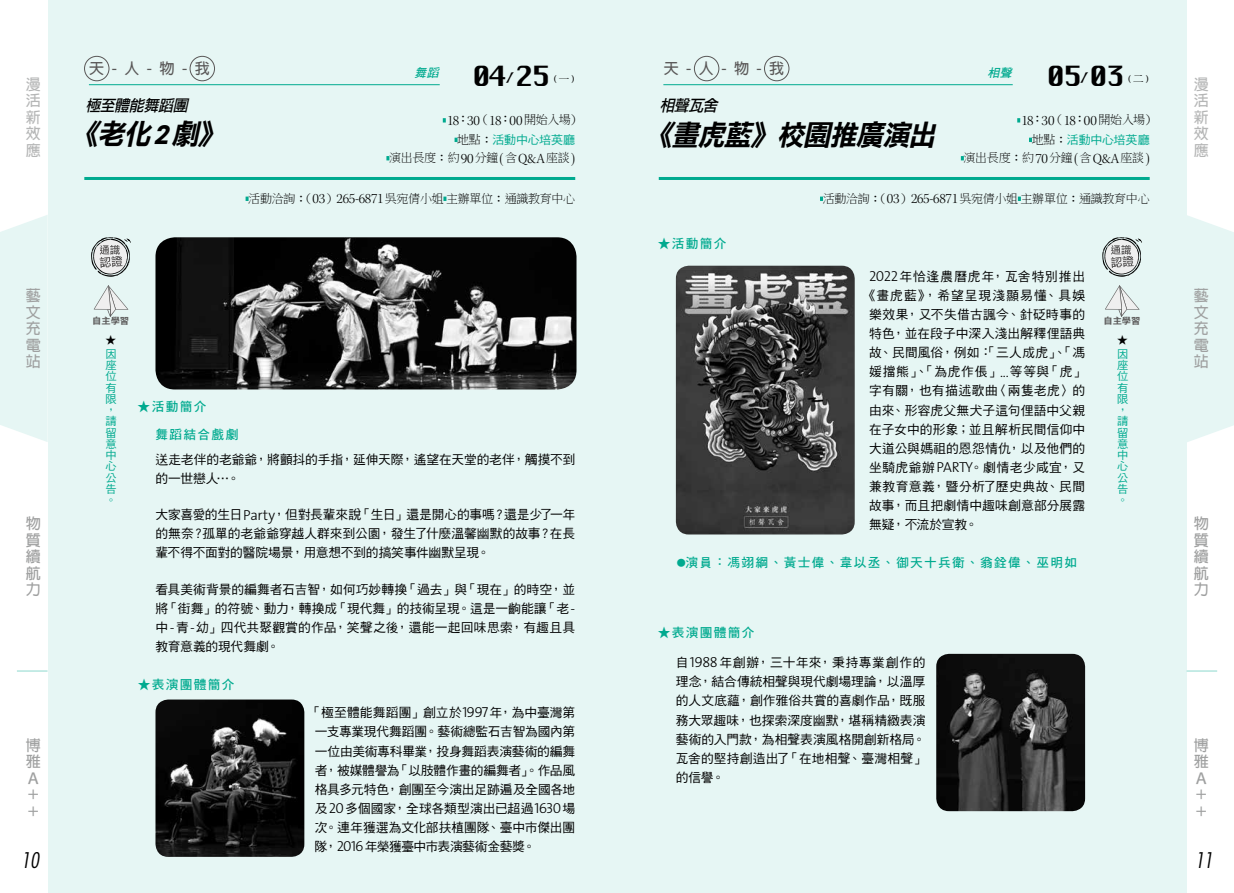
<style>
.page{position:relative;width:1234px;height:893px;background:#fff}
.page>*{position:absolute;margin:0;border:0;box-sizing:border-box;transform-origin:0 0}
.t1{font:italic 28.5px "DF Li Hei Std W7";color:#000;scale:.95 1}
.t2{font:27.15px "Silom";letter-spacing:-.04em;color:#000}
.t3{font:italic 300 condensed 21px "Futura Std";color:#000}
.t4{font:italic 15.75px "DF Li Hei Std W5";color:#000;scale:.95 1}
.t5{font:700 15px/16.5px "Adobe Fan Heiti Std";color:#9fa0a0;text-align:justify}
.t6{font:700 15px "Adobe Fan Heiti Std";color:#595757}
.t7{font:700 15px/16.5px "Adobe Fan Heiti Std";color:#b5b6b6;text-align:justify}
.t8{font:14.4px "Kepler Std Light Subh";letter-spacing:-.02em;color:#000}
.t9{font:12.75px/19.2px "DF Hei Std W5";letter-spacing:.005em;color:#000;text-align:justify}
.t10{font:12.75px "DF Hei Std W7";letter-spacing:.1em;color:#00aa8f}
.t11{font:12.75px "DF Hei Std W5";letter-spacing:.035em;color:#000}
.t12{font:12.75px "DF Hei Std W5";letter-spacing:.06em;color:#000}
.t13{font:12.75px "DF Hei Std W5";letter-spacing:.085em;color:#000}
.t14{font:12.75px "DF Hei Std W5";letter-spacing:.025em;color:#000}
.t15{font:12px "Stdsung EG Light Big 5";letter-spacing:-.025em;color:#000}
.t16{font:12px "DF Hei Std W5";letter-spacing:-.015em;color:#00aa8f}
.t17{font:italic 12px "DF Hei Std W7";color:#00aa8f}
.t18{font:11.25px/11.2px "DF Hei Std W5";color:#00aa8f}
.t19{font:500 11.25px "ST Heiti TC";color:#000}
.t20{font:700 8.85px "Taipei Sans TC Beta";color:#595757;scale:1.04 1}
.t21{font:8.25px "DF Ming Std W9";color:#000}
.s1{font-family:"Raleigh D Extr";font-weight:700;font-size:14.55px}
.s2{font-family:"DF Ming W5 WIN BF";font-size:10.35px}
.s3{font-family:"DF Ming Std W5";font-size:12px}
.s4{font-family:"Stdsung EG Light Big 5";font-size:12px}
.s5{font-family:"Stdsung EG Light Big 5";color:#000}
.s6{font-family:"DF Ming Std W5";color:#000}
.s7{font-family:"DF Ming Std W5"}
.s8{font-family:"Kepler Std Light Subh";font-size:14.4px}
.s9{font-family:"Kepler Std Light Subh";font-size:14.25px}
.s10{font-family:"The Sans";font-weight:300;font-size:14.55px}
.s11{font-family:"The Sans Light Caps";font-size:14.55px}
.s12{font-family:"DF Hei Std W5";font-size:9px}
</style>
<div class="page">
<div style="left:48px;top:0;width:1138px;height:893px;background:#e6f6f4"></div>
<svg style="left:0;top:215px;width:48px;height:227px;background:#e7f6f4"></svg>
<svg style="left:1186px;top:215px;width:47px;height:227px;background:#e7f6f4"></svg>
<hr style="left:17px;top:670px;width:31px;height:2px;background:#b3e5de">
<hr style="left:1186px;top:670px;width:30px;height:2px;background:#b3e5de">
<svg style="left:1017px;top:197px;width:3px;height:4px"></svg>
<svg style="left:960px;top:156px;width:3px;height:4px"></svg>
<hr style="left:658px;top:177px;width:491px;height:3px;background:#00aa8f">
<hr style="left:663px;top:84px;width:349px;height:1px;background:#00aa8f">
<div style="left:764px;top:56px;width:25px;height:25px;border:1px solid #595757;border-radius:50%"></div>
<div style="left:694px;top:56px;width:25px;height:25px;border:1px solid #595757;border-radius:50%"></div>
<img style="left:675px;top:266px;width:179px;height:268px">
<svg style="left:1102px;top:237px;width:39px;height:40px"></svg>
<svg style="left:1105px;top:285px;width:34px;height:32px"></svg>
<img style="left:936px;top:654px;width:148px;height:157px">
<svg style="left:442px;top:118px;width:3px;height:5px"></svg>
<svg style="left:454px;top:138px;width:3px;height:4px"></svg>
<svg style="left:386px;top:156px;width:3px;height:4px"></svg>
<svg style="left:245px;top:197px;width:3px;height:4px"></svg>
<svg style="left:443px;top:197px;width:3px;height:4px"></svg>
<hr style="left:84px;top:177px;width:491px;height:3px;background:#00aa8f">
<hr style="left:89px;top:84px;width:350px;height:1px;background:#00aa8f">
<div style="left:190px;top:56px;width:25px;height:25px;border:1px solid #595757;border-radius:50%"></div>
<div style="left:84px;top:56px;width:25px;height:25px;border:1px solid #595757;border-radius:50%"></div>
<img style="left:155px;top:237px;width:421px;height:152px">
<svg style="left:91px;top:237px;width:40px;height:40px"></svg>
<svg style="left:94px;top:285px;width:34px;height:32px"></svg>
<img style="left:155px;top:699px;width:149px;height:158px">
<p class="t7" style="left:26px;top:77px;width:16px">漫活新效應</p>
<p class="t5" style="left:26px;top:288px;width:16px">藝文充電站</p>
<p class="t5" style="left:26px;top:516px;width:16px">物質續航力</p>
<p class="t6" style="left:89px;top:60px;width:122px">天-人-物-我</p>
<p class="t17" style="left:414px;top:66px;width:29px">舞蹈</p>
<h2 class="t2" style="left:472px;top:61px;width:79px">04<span class="s1">/</span>25</h2>
<p class="t21" style="left:550px;top:74px;width:30px">（<span class="s2">一</span>）</p>
<p class="t4" style="left:85px;top:97px;width:113px">極至體能舞蹈團</p>
<h1 class="t1" style="left:71px;top:119px;width:170px">《老化2劇》</h1>
<p class="t8" style="left:447px;top:112px;width:136px">18<span class="s3">：</span>30<span class="s3">（</span>18<span class="s3">：</span>00 <span class="s4">開始入場</span><span class="s3">）</span></p>
<p class="t16" style="left:457px;top:133px;width:119px"><span class="s5">地點</span><span class="s6">：</span>活動中心培英廳</p>
<p class="t15" style="left:389px;top:152px;width:187px">演出長度<span class="s7">：</span>約<span class="s8">90</span>分鐘<span class="s9">(</span>含<span class="s9">Q&amp;A</span>座談<span class="s9">)</span></p>
<p class="t15" style="left:248px;top:192px;width:328px">活動洽詢<span class="s7">：（</span><span class="s8">03</span><span class="s7">）</span><span class="s8">265</span><span class="s9">-</span><span class="s8">6871</span>吳宛倩小姐主辦單位<span class="s7">：</span>通識教育中心</p>
<p class="t20" style="left:92px;top:316px;width:37px">自主學習</p>
<p class="t19" style="left:105px;top:334px;width:12px">★</p>
<p class="t18" style="left:105px;top:348px;width:12px">因座位有限，請留意中心公告。</p>
<p class="t10" style="left:138px;top:400px;width:70px">★活動簡介</p>
<p class="t10" style="left:155px;top:427px;width:84px">舞蹈結合戲劇</p>
<p class="t9" style="left:155px;top:450px;width:421px">送走老伴的老爺爺，將顫抖的手指，延伸天際，遙望在天堂的老伴，觸摸不到的一世戀人⋯。</p>
<p class="t9" style="left:155px;top:505px;width:421px">大家喜愛的生日<span class="s10">Party</span>，但對長輩來說「生日」還是開心的事嗎？還是少了一年的無奈？孤單的老爺爺穿越人群來到公園，發生了什麼溫馨幽默的故事？在長輩不得不面對的醫院場景，用意想不到的搞笑事件幽默呈現。</p>
<p class="t9" style="left:155px;top:579px;width:421px">看具美術背景的編舞者石吉智，如何巧妙轉換「過去」與「現在」的時空，並將「街舞」的符號、動力，轉換成「現代舞」的技術呈現。這是一齣能讓「老<span class="s10">-</span>中<span class="s10">-</span>青<span class="s10">-</span>幼」四代共聚觀賞的作品，笑聲之後，還能一起回味思索，有趣且具教育意義的現代舞劇。</p>
<p class="t6" style="left:663px;top:60px;width:122px">天-人-物-我</p>
<p class="t17" style="left:987px;top:66px;width:29px">相聲</p>
<p class="t4" style="left:659px;top:97px;width:66px">相聲瓦舍</p>
<h1 class="t1" style="left:644px;top:119px;width:314px">《畫虎藍》校園推廣演出</h1>
<h2 class="t2" style="left:1046px;top:61px;width:79px">05<span class="s1">/</span>03</h2>
<p class="t21" style="left:1124px;top:74px;width:30px">（<span class="s2">二</span>）</p>
<p class="t8" style="left:1021px;top:112px;width:136px">18<span class="s3">：</span>30<span class="s3">（</span>18<span class="s3">：</span>00 <span class="s4">開始入場</span><span class="s3">）</span></p>
<p class="t16" style="left:1031px;top:133px;width:119px"><span class="s5">地點</span><span class="s6">：</span>活動中心培英廳</p>
<p class="t15" style="left:963px;top:152px;width:187px">演出長度<span class="s7">：</span>約<span class="s8">70</span>分鐘<span class="s9">(</span>含<span class="s9">Q&amp;A</span>座談<span class="s9">)</span></p>
<p class="t10" style="left:657px;top:237px;width:70px">★活動簡介</p>
<p class="t15" style="left:822px;top:192px;width:328px">活動洽詢<span class="s7">：（</span><span class="s8">03</span><span class="s7">）</span><span class="s8">265</span><span class="s9">-</span><span class="s8">6871</span>吳宛倩小姐主辦單位<span class="s7">：</span>通識教育中心</p>
<p class="t12" style="left:868px;top:269px;width:217px"><span class="s11">2022</span>年恰逢農曆虎年，瓦舍特別推出</p>
<p class="t13" style="left:862px;top:288px;width:224px">《畫虎藍》，希望呈現淺顯易懂、具娛</p>
<p class="t14" style="left:868px;top:307px;width:217px">樂效果，又不失借古諷今、針砭時事的</p>
<p class="t9" style="left:868px;top:324px;width:217px">特色，並在段子中深入淺出解釋俚語典</p>
<p class="t9" style="left:868px;top:343px;width:217px">故、民間風俗，例如：「三人成虎」、「馮</p>
<p class="t12" style="left:868px;top:365px;width:217px">媛擋熊」、「為虎作倀」<span class="s10">...</span>等等與「虎」</p>
<p class="t11" style="left:868px;top:384px;width:217px">字有關，也有描述歌曲〈兩隻老虎〉的</p>
<p class="t9" style="left:868px;top:400px;width:217px">由來、形容虎父無犬子這句俚語中父親</p>
<p class="t9" style="left:868px;top:419px;width:217px">在子女中的形象；並且解析民間信仰中</p>
<p class="t9" style="left:868px;top:438px;width:217px">大道公與媽祖的恩怨情仇，以及他們的</p>
<p class="t11" style="left:868px;top:460px;width:217px">坐騎虎爺辦<span class="s10">PARTY</span>。劇情老少咸宜，又</p>
<p class="t11" style="left:868px;top:480px;width:217px">兼教育意義，暨分析了歷史典故、民間</p>
<p class="t9" style="left:868px;top:496px;width:217px">故事，而且把劇情中趣味創意部分展露</p>
<p class="t9" style="left:868px;top:515px;width:110px">無疑，不流於宣教。</p>
<p class="t20" style="left:1103px;top:316px;width:37px">自主學習</p>
<p class="t19" style="left:1116px;top:334px;width:12px">★</p>
<p class="t18" style="left:1116px;top:348px;width:12px">因座位有限，請留意中心公告。</p>
<p class="t10" style="left:676px;top:556px;width:402px"><span class="s12">●</span>演員：馮翊綱、黃士偉、韋以丞、御天十兵衛、翁銓偉、巫明如</p>
<p class="t10" style="left:657px;top:626px;width:98px">★表演團體簡介</p>
<p class="t7" style="left:1193px;top:77px;width:16px">漫活新效應</p>
<p class="t5" style="left:1193px;top:288px;width:16px">藝文充電站</p>
<p class="t5" style="left:1193px;top:516px;width:16px">物質續航力</p>
<p class="t9" style="left:675px;top:653px;width:251px">自<span class="s11">1988</span>年創辦，三十年來，秉持專業創作的理念，結合傳統相聲與現代劇場理論，以溫厚的人文底蘊，創作雅俗共賞的喜劇作品，既服務大眾趣味，也探索深度幽默，堪稱精緻表演藝術的入門款，為相聲表演風格開創新格局。瓦舍的堅持創造出了「在地相聲、臺灣相聲」的信譽。</p>
<p class="t10" style="left:138px;top:677px;width:98px">★表演團體簡介</p>
<p class="t9" style="left:315px;top:703px;width:262px;text-indent:-6px">「極至體能舞蹈團」創立於<span class="s11">1997</span>年，為中臺灣第一支專業現代舞蹈團。藝術總監石吉智為國內第一位由美術專科畢業，投身舞蹈表演藝術的編舞者，被媒體譽為「以肢體作畫的編舞者」。作品風格具多元特色，創團至今演出足跡遍及全國各地及<span class="s11">20</span>多個國家，全球各類型演出已超過<span class="s11">1630</span>場次。連年獲選為文化部扶植團隊、臺中市傑出團隊，<span class="s11">2016</span>年榮獲臺中市表演藝術金藝獎。</p>
<p class="t5" style="left:26px;top:737px;width:16px;text-align:left">博雅<br>Ａ＋＋</p>
<p class="t5" style="left:1193px;top:737px;width:16px;text-align:left">博雅<br>Ａ＋＋</p>
<h3 class="t3" style="left:21px;top:848px;width:19px">10</h3>
<h3 class="t3" style="left:1194px;top:848px;width:19px">11</h3>
</div>
